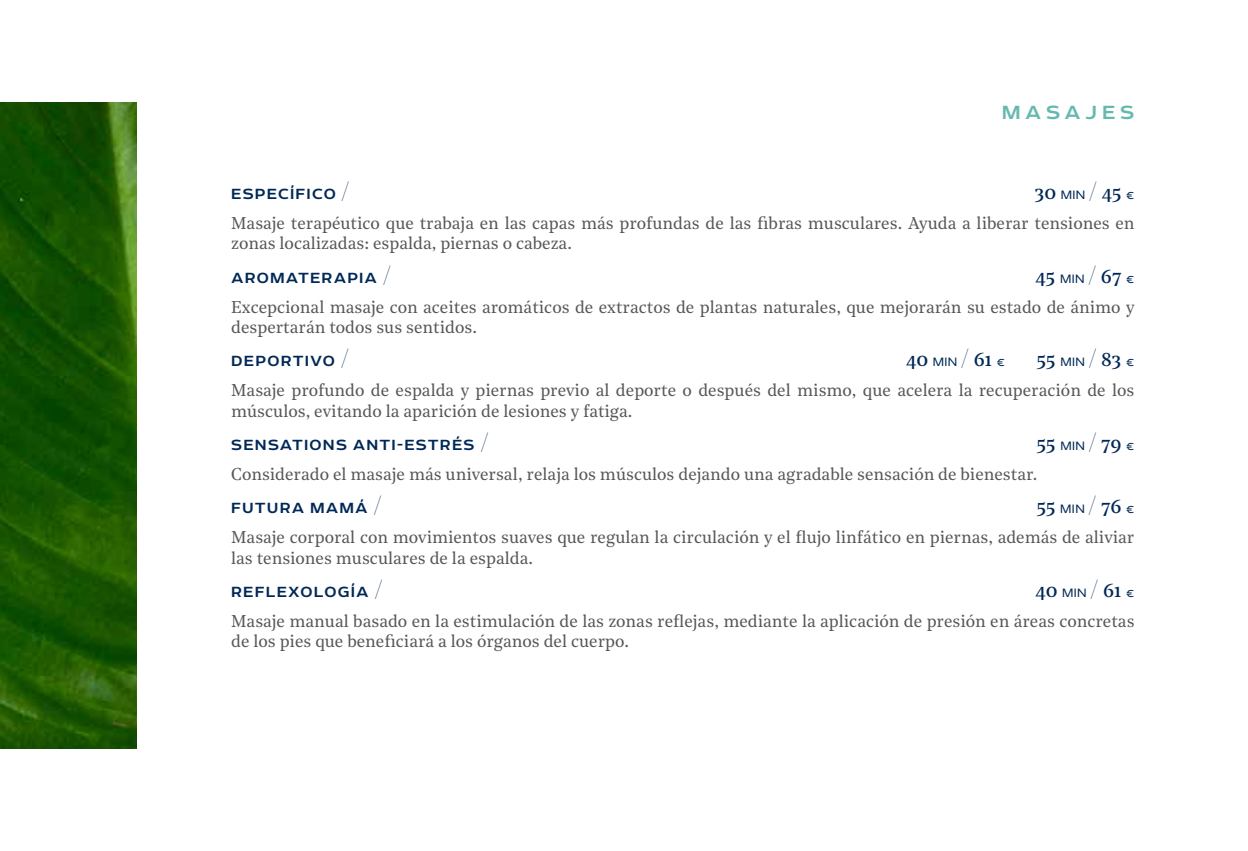
<style>
.page{position:relative;width:1248px;height:851px;background:#fff}
.page>*{position:absolute;margin:0;border:0;box-sizing:border-box;transform-origin:0 0}
.t1{font:500 22px "Echoes Sans";letter-spacing:.21em;color:#65baaf}
.t2{font:20px "Noe Text";letter-spacing:-.02em;color:#002856}
.t3{font:17px/20.4px "Noe Text";color:#575756}
.t4{font:500 17px "Echoes Sans";letter-spacing:.065em;color:#002856}
.s1{font-family:"Noe Display";font-weight:400;font-size:22px}
.s2{font-family:"Echoes Sans";font-weight:300;font-size:14px}
.s3{font-family:"Noe Display";font-size:22px}
</style>
<div class="page">
<img style="left:0;top:102px;width:136px;height:646px">
<p class="t1" style="left:1001px;top:99px;width:134px">MASAJES</p>
<p class="t4" style="left:231px;top:184px;width:120px">ESPECÍFICO <span class="s1">/</span></p>
<p class="t2" style="left:1034px;top:177px;width:101px">30 <span class="s2">MIN</span> <span class="s3">/</span> 45 <span class="s2">€</span></p>
<p class="t3" style="left:231px;top:212px;width:904px">Masaje terapéutico que trabaja en las capas más profundas de las fibras musculares. Ayuda a liberar tensiones en zonas localizadas: espalda, piernas o cabeza.</p>
<p class="t4" style="left:231px;top:268px;width:162px">AROMATERAPIA <span class="s1">/</span></p>
<p class="t2" style="left:1035px;top:261px;width:100px">45 <span class="s2">MIN</span> <span class="s3">/</span> 67 <span class="s2">€</span></p>
<p class="t3" style="left:231px;top:295px;width:904px">Excepcional masaje con aceites aromáticos de extractos de plantas naturales, que mejorarán su estado de ánimo y despertarán todos sus sentidos.</p>
<p class="t4" style="left:231px;top:351px;width:119px">DEPORTIVO <span class="s1">/</span></p>
<p class="t2" style="left:906px;top:344px;width:101px">40 <span class="s2">MIN</span> <span class="s3">/</span> 61 <span class="s2">€</span></p>
<p class="t2" style="left:1036px;top:344px;width:99px">55 <span class="s2">MIN</span> <span class="s3">/</span> 83 <span class="s2">€</span></p>
<p class="t3" style="left:231px;top:379px;width:904px">Masaje profundo de espalda y piernas previo al deporte o después del mismo, que acelera la recuperación de los músculos, evitando la aparición de lesiones y fatiga.</p>
<p class="t4" style="left:231px;top:435px;width:259px">SENSATIONS ANTI-ESTRÉS <span class="s1">/</span></p>
<p class="t2" style="left:1036px;top:428px;width:99px">55 <span class="s2">MIN</span> <span class="s3">/</span> 79 <span class="s2">€</span></p>
<p class="t3" style="left:231px;top:463px;width:807px">Considerado el masaje más universal, relaja los músculos dejando una agradable sensación de bienestar.</p>
<p class="t4" style="left:231px;top:498px;width:152px">FUTURA MAMÁ <span class="s1">/</span></p>
<p class="t2" style="left:1036px;top:491px;width:100px">55 <span class="s2">MIN</span> <span class="s3">/</span> 76 <span class="s2">€</span></p>
<p class="t3" style="left:231px;top:526px;width:904px">Masaje corporal con movimientos suaves que regulan la circulación y el flujo linfático en piernas, además de aliviar las tensiones musculares de la espalda.</p>
<p class="t4" style="left:231px;top:582px;width:153px">REFLEXOLOGÍA <span class="s1">/</span></p>
<p class="t2" style="left:1035px;top:575px;width:101px">40 <span class="s2">MIN</span> <span class="s3">/</span> 61 <span class="s2">€</span></p>
<p class="t3" style="left:231px;top:609px;width:904px">Masaje manual basado en la estimulación de las zonas reflejas, mediante la aplicación de presión en áreas concretas de los pies que beneficiará a los órganos del cuerpo.</p>
</div>
